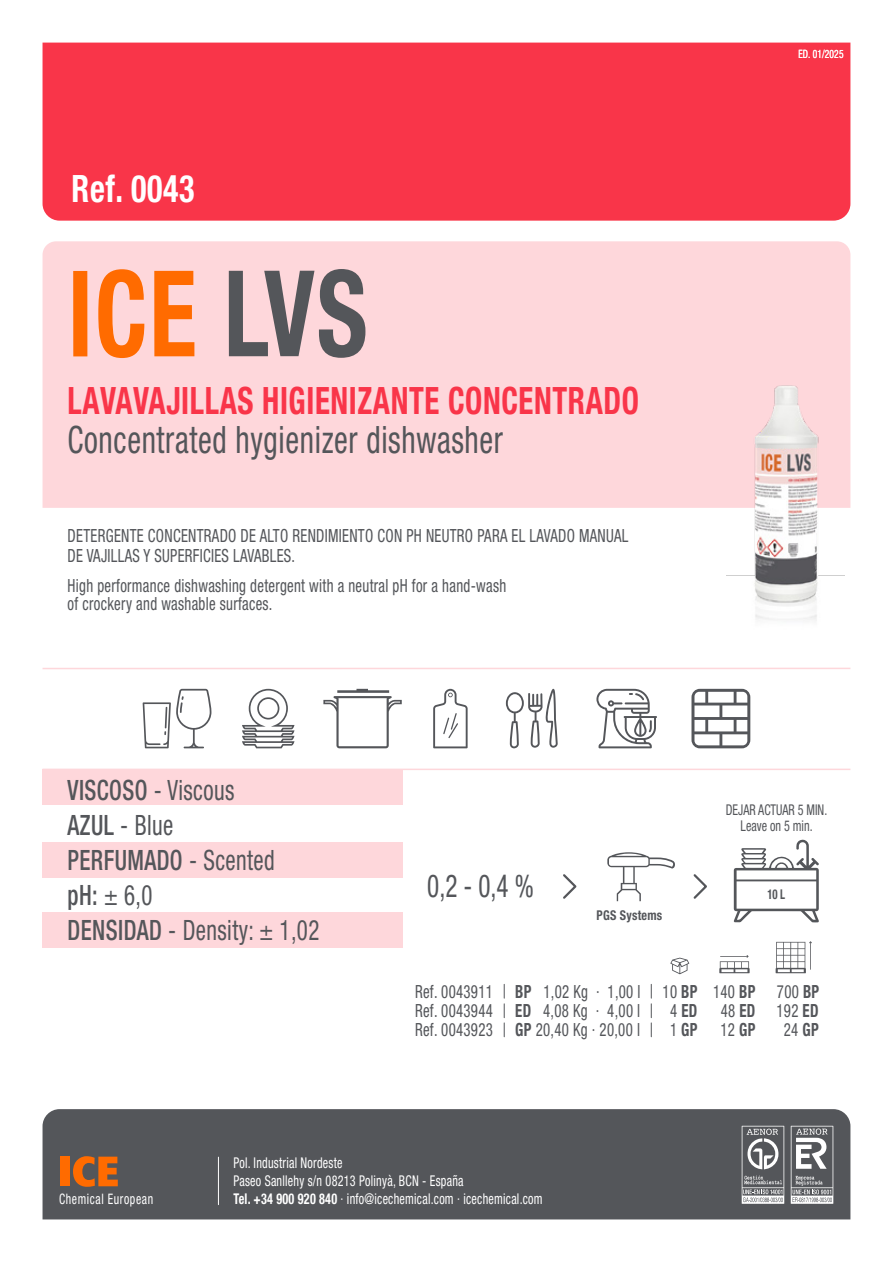
<style>
.page{position:relative;width:893px;height:1263px;background:#fff}
.page>*{position:absolute;margin:0;border:0;box-sizing:border-box;transform-origin:0 0}
.t1{font:700 condensed 119.7px "Helvetica Neue LT Pro";letter-spacing:.02em;color:#ff6b00;scale:.82 1}
.t2{font:700 condensed 37.8px "Helvetica Neue LT Pro";letter-spacing:.02em;color:#f93549;scale:.82 1}
.t3{font:condensed 37.8px "Helvetica Neue LT Pro";letter-spacing:.02em;color:#54565a;scale:.82 1}
.t4{font:700 condensed 37.8px "Helvetica Neue LT Pro";letter-spacing:.02em;color:#fff;scale:.85 1}
.t5{font:condensed 31.5px "Helvetica Neue LT Pro";color:#54565a;scale:.8 1}
.t6{font:condensed 28.05px/35.1px "Helvetica Neue LT Pro";letter-spacing:.02em;color:#54565a;scale:.82 1}
.t7{font:condensed 18.15px/19.5px "Helvetica Neue LT Pro";letter-spacing:.02em;color:#54565a;scale:.82 1}
.t8{font:700 condensed 18.15px "Helvetica Neue LT Pro";color:#54565a;scale:.82 1}
.t9{font:condensed 14.85px/18px "Helvetica Neue LT Pro";letter-spacing:.02em;color:#fff;scale:.82 1}
.t10{font:condensed 14.85px/16px "Helvetica Neue LT Pro";color:#54565a;text-align:center;scale:.82 1}
.t11{font:condensed 14.4px "Helvetica Neue LT Pro";letter-spacing:.05em;color:#fff;scale:.82 1}
.t12{font:700 condensed 13.5px "Helvetica Neue LT Pro";letter-spacing:.02em;color:#54565a;scale:.9 1}
.t13{font:700 condensed 13.5px "Helvetica Neue LT Pro";letter-spacing:.02em;color:#54565a;scale:.8 1}
.t14{font:condensed 11.55px "Helvetica Neue LT Pro";letter-spacing:.015em;color:#fff;scale:.82 1}
.s1{color:#54565a}
.s2{font-weight:500}
.s3{font-weight:700}
.s4{font-weight:400}
</style>
<div class="page">
<div style="left:43px;top:842px;width:360px;height:35px;background:#fed7db"></div>
<div style="left:43px;top:912px;width:360px;height:35px;background:#fed7db"></div>
<div style="left:43px;top:769px;width:360px;height:35px;background:#fed7db"></div>
<div style="left:43px;top:43px;width:807px;height:178px;background:#f93549"></div>
<div style="left:43px;top:241px;width:807px;height:267px;background:#fed7db"></div>
<img style="left:726px;top:370px;width:119px;height:251px">
<svg style="left:719px;top:955px;width:31px;height:18px"></svg>
<svg style="left:776px;top:941px;width:36px;height:32px"></svg>
<svg style="left:670px;top:958px;width:19px;height:16px"></svg>
<svg style="left:504px;top:1004px;width:1px;height:33px"></svg>
<svg style="left:651px;top:1004px;width:1px;height:33px"></svg>
<svg style="left:504px;top:984px;width:1px;height:14px"></svg>
<svg style="left:651px;top:984px;width:1px;height:14px"></svg>
<svg style="left:563px;top:874px;width:14px;height:25px"></svg>
<svg style="left:693px;top:874px;width:14px;height:25px"></svg>
<svg style="left:733px;top:839px;width:86px;height:83px"></svg>
<svg style="left:607px;top:852px;width:68px;height:49px"></svg>
<svg style="left:506px;top:689px;width:52px;height:59px"></svg>
<svg style="left:596px;top:689px;width:61px;height:59px"></svg>
<svg style="left:242px;top:689px;width:52px;height:59px"></svg>
<svg style="left:143px;top:689px;width:68px;height:59px"></svg>
<svg style="left:433px;top:689px;width:35px;height:59px"></svg>
<svg style="left:323px;top:689px;width:79px;height:59px"></svg>
<svg style="left:691px;top:689px;width:59px;height:59px"></svg>
<hr style="left:43px;top:769px;width:807px;height:1px;background:#fed7db">
<hr style="left:43px;top:668px;width:807px;height:1px;background:#fed7db">
<div style="left:43px;top:1109px;width:807px;height:110px;background:#54565a"></div>
<svg style="left:791px;top:1126px;width:42px;height:78px"></svg>
<svg style="left:742px;top:1126px;width:42px;height:78px;background:#888a8d"></svg>
<div style="left:60px;top:1157px;width:9px;height:29px;background:#ff6b00"></div>
<svg style="left:73px;top:1156px;width:45px;height:31px"></svg>
<hr style="left:218px;top:1157px;width:1px;height:48px;background:#fff">
<h2 class="t4" style="left:72px;top:165px;width:146px">Ref. 0043</h2>
<h1 class="t1" style="left:68px;top:241px;width:367px">ICE <span class="s1">LVS</span></h1>
<h2 class="t2" style="left:68px;top:377px;width:698px">LAVAVAJILLAS HIGIENIZANTE CONCENTRADO</h2>
<h2 class="t3" style="left:68px;top:417px;width:532px">Concentrated hygienizer dishwasher</h2>
<p class="t7" style="left:68px;top:526px;width:685px">DETERGENTE CONCENTRADO DE ALTO RENDIMIENTO CON PH NEUTRO PARA EL LAVADO MANUAL<br>DE VAJILLAS Y SUPERFICIES LAVABLES.</p>
<p class="t7" style="left:68px;top:576px;width:536px;line-height:18px">High performance dishwashing detergent with a neutral pH for a hand-wash of crockery and washable surfaces.</p>
<p class="t14" style="left:798px;top:47px;width:57px">ED. 01/2025</p>
<h3 class="t6" style="left:68px;top:772px;width:308px"><span class="s2">VISCOSO</span> - Viscous<br><span class="s2">AZUL</span> - Blue<br><span class="s2">PERFUMADO</span> - Scented<br><span class="s2">pH:</span> ± 6,0<br><span class="s2">DENSIDAD</span> - Density: ± 1,02</h3>
<h3 class="t5" style="left:427px;top:867px;width:135px">0,2 - 0,4 %</h3>
<p class="t12" style="left:597px;top:907px;width:74px">PGS Systems</p>
<p class="t10" style="left:726px;top:802px;width:125px">DEJAR ACTUAR 5 MIN.<br>Leave on 5 min.</p>
<p class="t13" style="left:767px;top:886px;width:24px">10 L</p>
<p class="t11" style="left:59px;top:1190px;width:116px">Chemical European</p>
<p class="t7" style="left:415px;top:981px;width:417px">Ref. 0043911 <span class="s3">BP</span> 1,02 Kg · 1,00 l 10 <span class="s3">BP</span> 140 <span class="s3">BP</span></p>
<p class="t7" style="left:777px;top:981px;width:53px">700 <span class="s3">BP</span></p>
<p class="t7" style="left:415px;top:1001px;width:276px">Ref. 0043944 <span class="s3">ED</span> 4,08 Kg · 4,00 l</p>
<p class="t8" style="left:670px;top:999px;width:35px"><span class="s4">4</span> ED</p>
<p class="t7" style="left:721px;top:1001px;width:44px">48 <span class="s3">ED</span></p>
<p class="t7" style="left:776px;top:1001px;width:53px">192 <span class="s3">ED</span></p>
<p class="t7" style="left:415px;top:1020px;width:276px">Ref. 0043923 <span class="s3">GP</span> 20,40 Kg · 20,00 l</p>
<p class="t8" style="left:670px;top:1019px;width:35px"><span class="s4">1</span> GP</p>
<p class="t7" style="left:720px;top:1020px;width:44px">12 <span class="s3">GP</span></p>
<p class="t7" style="left:784px;top:1020px;width:44px">24 <span class="s3">GP</span></p>
<p class="t9" style="left:234px;top:1153px;width:378px">Pol. Industrial Nordeste<br>Paseo Sanllehy s/n 08213 Polinyà, BCN - España<br><span class="s3">Tel. +34 900 920 840</span> · info@icechemical.com · icechemical.com</p>
</div>
